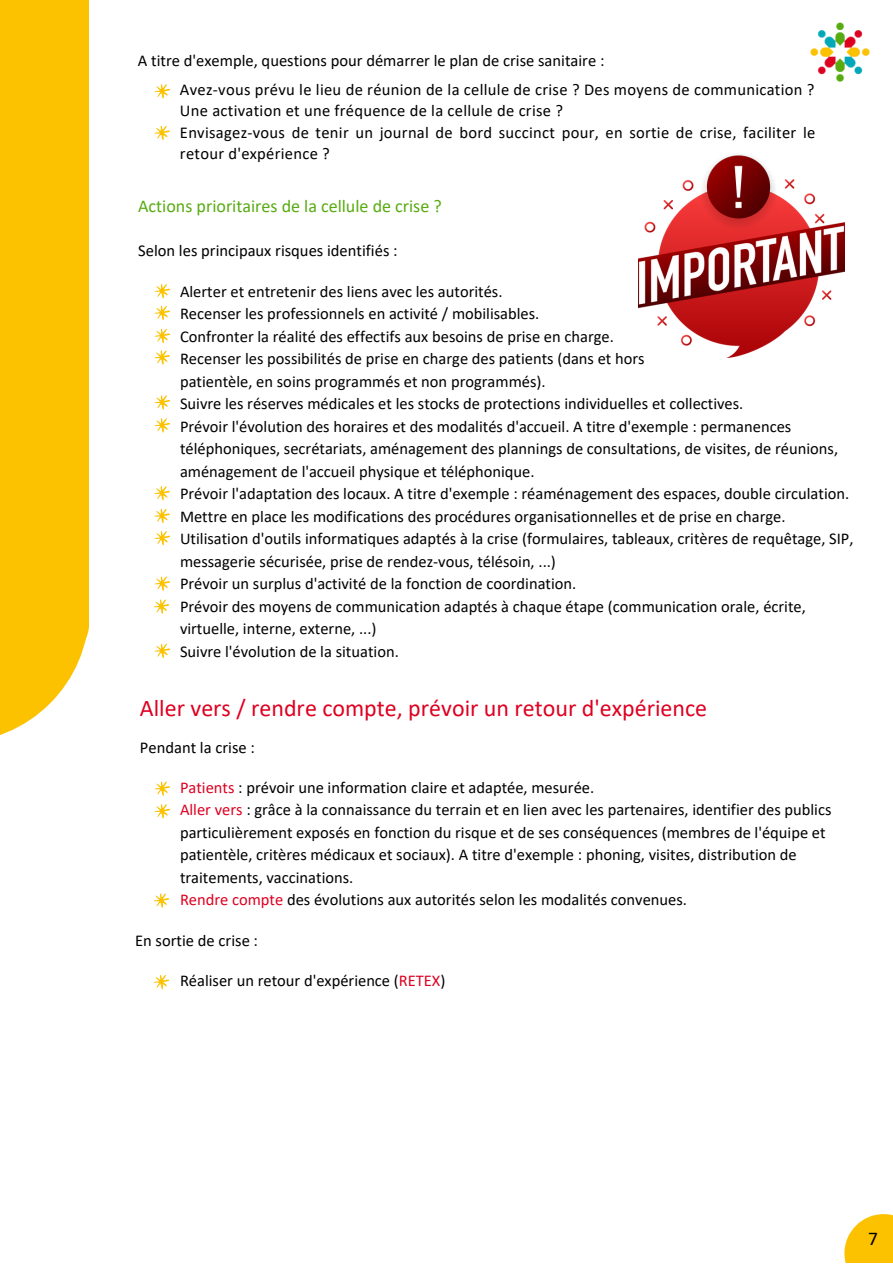
<style>
.page{position:relative;width:893px;height:1264px;background:#fff}
.page>*{position:absolute;margin:0;border:0;box-sizing:border-box;transform-origin:0 0}
.t1{font:24px "Calibri";color:#de0021}
.t2{font:19.5px "Calibri";color:#000}
.t3{font:18px "Calibri";color:#57ab11}
.t4{font:16.5px/22.5px "Calibri";color:#000}
.s1{color:#de0021}
</style>
<div class="page">
<img style="left:810px;top:22px;width:60px;height:60px">
<div style="left:0;top:0;width:89px;height:664px;background:#fcc200"></div>
<svg style="left:0;top:627px;width:89px;height:108px;fill:#fcc200"></svg>
<svg style="left:154px;top:284px;width:16px;height:14px"></svg>
<svg style="left:154px;top:329px;width:16px;height:14px"></svg>
<svg style="left:154px;top:350px;width:16px;height:15px"></svg>
<svg style="left:154px;top:395px;width:16px;height:15px"></svg>
<svg style="left:154px;top:418px;width:16px;height:15px"></svg>
<svg style="left:154px;top:509px;width:16px;height:14px"></svg>
<svg style="left:154px;top:531px;width:16px;height:14px"></svg>
<div style="left:844px;top:1214px;width:48px;height:48px;background:#fcc200"></div>
<svg style="left:154px;top:84px;width:16px;height:15px"></svg>
<svg style="left:154px;top:126px;width:16px;height:14px"></svg>
<svg style="left:154px;top:486px;width:16px;height:14px"></svg>
<svg style="left:154px;top:306px;width:16px;height:14px"></svg>
<svg style="left:154px;top:576px;width:16px;height:15px"></svg>
<svg style="left:153px;top:599px;width:16px;height:15px"></svg>
<svg style="left:154px;top:643px;width:16px;height:15px"></svg>
<img style="left:638px;top:155px;width:206px;height:203px">
<svg style="left:154px;top:804px;width:16px;height:14px"></svg>
<svg style="left:153px;top:893px;width:16px;height:15px"></svg>
<svg style="left:154px;top:781px;width:16px;height:15px"></svg>
<svg style="left:153px;top:975px;width:16px;height:14px"></svg>
<p class="t4" style="left:180px;top:47px;width:636px;line-height:29.1px;text-indent:-42px">A titre d'exemple, questions pour démarrer le plan de crise sanitaire :<br>Avez-vous prévu le lieu de réunion de la cellule de crise ? Des moyens de communication ?</p>
<p class="t4" style="left:180px;top:101px;width:636px;line-height:21.3px">Une activation et une fréquence de la cellule de crise ?<br>Envisagez-vous de tenir un journal de bord succinct pour, en sortie de crise, faciliter le retour d'expérience ?</p>
<p class="t3" style="left:138px;top:198px;width:305px">Actions prioritaires de la cellule de crise ?</p>
<p class="t4" style="left:138px;top:240px;width:261px">Selon les principaux risques identifiés :</p>
<p class="t4" style="left:180px;top:281px;width:675px">Alerter et entretenir des liens avec les autorités.<br>Recenser les professionnels en activité / mobilisables.<br>Confronter la réalité des effectifs aux besoins de prise en charge.<br>Recenser les possibilités de prise en charge des patients (dans et hors<br>patientèle, en soins programmés et non programmés).<br>Suivre les réserves médicales et les stocks de protections individuelles et collectives.<br>Prévoir l'évolution des horaires et des modalités d'accueil. A titre d'exemple : permanences téléphoniques, secrétariats, aménagement des plannings de consultations, de visites, de réunions, aménagement de l'accueil physique et téléphonique.<br>Prévoir l'adaptation des locaux. A titre d'exemple : réaménagement des espaces, double circulation.<br>Mettre en place les modifications des procédures organisationnelles et de prise en charge.<br>Utilisation d'outils informatiques adaptés à la crise (formulaires, tableaux, critères de requêtage, SIP, messagerie sécurisée, prise de rendez-vous, télésoin, ...)<br>Prévoir un surplus d'activité de la fonction de coordination.<br>Prévoir des moyens de communication adaptés à chaque étape (communication orale, écrite, virtuelle, interne, externe, ...)<br>Suivre l'évolution de la situation.</p>
<h1 class="t1" style="left:140px;top:697px;width:568px">Aller vers / rendre compte, prévoir un retour d'expérience</h1>
<p class="t4" style="left:140px;top:738px;width:116px">Pendant la crise :</p>
<p class="t4" style="left:180px;top:777px;width:653px"><span class="s1">Patients</span> : prévoir une information claire et adaptée, mesurée.<br><span class="s1">Aller vers</span> : grâce à la connaissance du terrain et en lien avec les partenaires, identifier des publics particulièrement exposés en fonction du risque et de ses conséquences (membres de l'équipe et patientèle, critères médicaux et sociaux). A titre d'exemple : phoning, visites, distribution de traitements, vaccinations.<br><span class="s1">Rendre compte</span> des évolutions aux autorités selon les modalités convenues.</p>
<p class="t4" style="left:135px;top:930px;width:124px">En sortie de crise :</p>
<p class="t4" style="left:180px;top:970px;width:267px">Réaliser un retour d'expérience (<span class="s1">RETEX</span>)</p>
<p class="t2" style="left:868px;top:1230px;width:11px">7</p>
</div>
